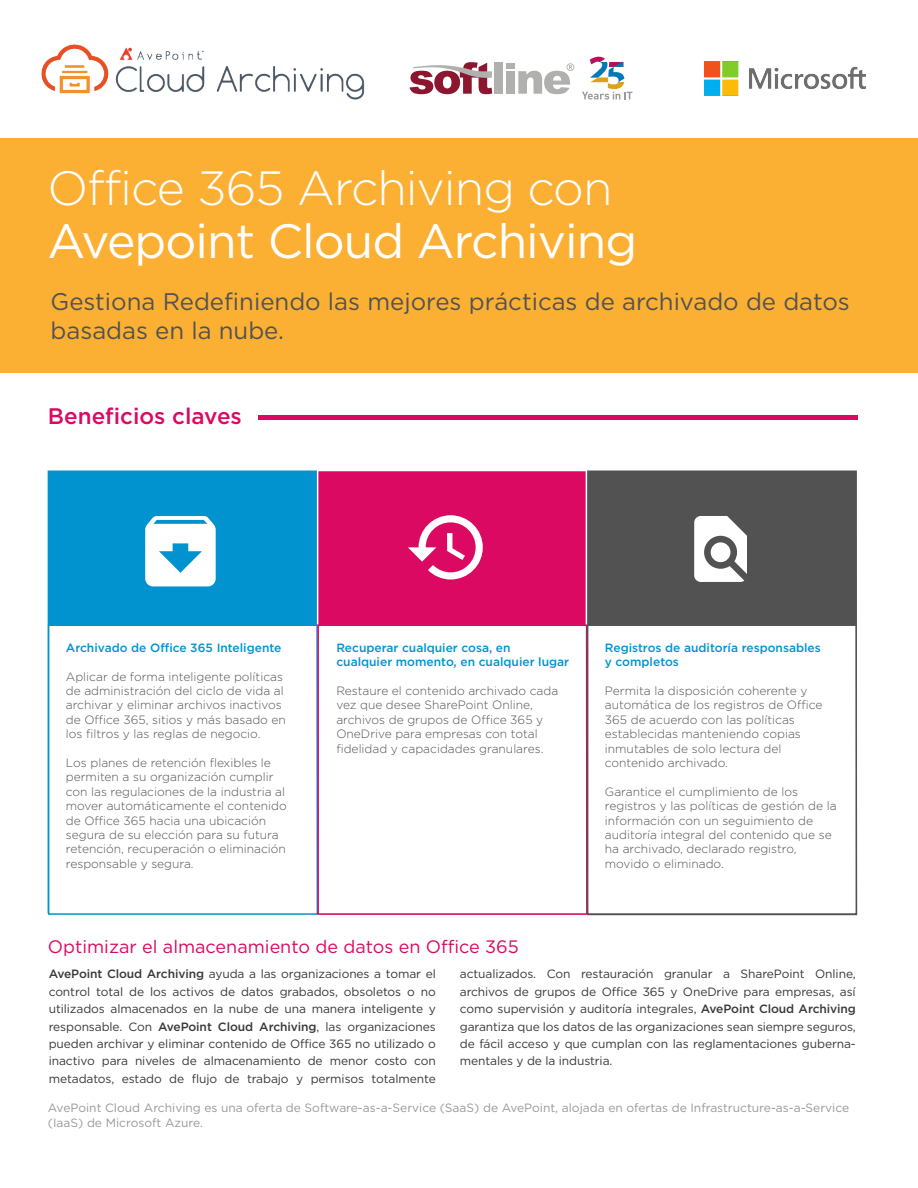
<style>
.page{position:relative;width:918px;height:1188px;background:#fff}
.page>*{position:absolute;margin:0;border:0;box-sizing:border-box;transform-origin:0 0}
.t1{font:48px "Gotham HTF";letter-spacing:-.02em;color:#fff}
.t2{font:300 48px "Gotham HTF";letter-spacing:-.02em;color:#fff}
.t3{font:24px/28.8px "Gotham HTF";color:#525252}
.t4{font:500 22.5px "Gotham HTF";color:#db0962}
.t5{font:18px "Gotham HTF";color:#db0962}
.t6{font:300 12px/14.4px "Gotham HTF";color:#525252}
.t7{font:12px/17.4px "Gotham HTF";letter-spacing:-.01em;color:#383838;text-align:justify}
.t8{font:12px/14.4px "Gotham HTF";color:#999}
.t9{font:500 12px/14.4px "Gotham HTF";color:#0093d0}
.s1{font-weight:500}
</style>
<div class="page">
<div style="left:0;top:138px;width:918px;height:235px;background:#fbb034"></div>
<img style="left:704px;top:61px;width:162px;height:35px">
<div style="left:258px;top:415px;width:600px;height:5px;background:#db0962"></div>
<div style="left:494px;top:63px;width:9px;height:31px;background:#b0b0af"></div>
<div style="left:506px;top:71px;width:9px;height:23px;background:#b0b0af"></div>
<div style="left:506px;top:63px;width:9px;height:6px;background:#b0b0af"></div>
<svg style="left:582px;top:92px;width:50px;height:8px"></svg>
<svg style="left:410px;top:62px;width:82px;height:32px"></svg>
<svg style="left:518px;top:63px;width:56px;height:31px"></svg>
<svg style="left:590px;top:57px;width:35px;height:28px"></svg>
<svg style="left:608px;top:82px;width:17px;height:7px"></svg>
<img style="left:41px;top:44px;width:324px;height:56px">
<div style="left:47px;top:470px;width:270px;height:445px;background:#0093d0"></div>
<div style="left:318px;top:471px;width:270px;height:444px;background:#db0962"></div>
<div style="left:586px;top:470px;width:272px;height:446px;background:#525252"></div>
<div style="left:49px;top:625px;width:268px;height:289px;background:#fff"></div>
<div style="left:48px;top:624px;width:270px;height:291px;border:2px solid #0093d0"></div>
<div style="left:318px;top:625px;width:269px;height:289px;background:#fff"></div>
<div style="left:317px;top:624px;width:271px;height:291px;border:2px solid #db0962"></div>
<div style="left:588px;top:625px;width:268px;height:289px;background:#fff"></div>
<div style="left:587px;top:624px;width:270px;height:291px;border:2px solid #525252"></div>
<svg style="left:145px;top:516px;width:71px;height:70px"></svg>
<svg style="left:408px;top:515px;width:75px;height:65px"></svg>
<svg style="left:694px;top:516px;width:53px;height:66px"></svg>
<h1 class="t2" style="left:47px;top:162px;width:566px">Office 365 Archiving con</h1>
<h1 class="t1" style="left:47px;top:214px;width:591px">Avepoint Cloud Archiving</h1>
<h2 class="t3" style="left:51px;top:287px;width:801px">Gestiona Redefiniendo las mejores prácticas de archivado de datos basadas en la nube.</h2>
<h3 class="t4" style="left:48px;top:403px;width:195px">Beneficios claves</h3>
<p class="t9" style="left:66px;top:640px;width:217px">Archivado de Office 365 Inteligente</p>
<p class="t6" style="left:66px;top:669px;width:222px">Aplicar de forma inteligente políticas de administración del ciclo de vida al archivar y eliminar archivos inactivos de Office 365, sitios y más basado en los filtros y las reglas de negocio.</p>
<p class="t6" style="left:66px;top:755px;width:223px">Los planes de retención flexibles le permiten a su organización cumplir con las regulaciones de la industria al mover automáticamente el contenido de Office 365 hacia una ubicación segura de su elección para su futura retención, recuperación o eliminación responsable y segura.</p>
<p class="t9" style="left:336px;top:640px;width:234px">Recuperar cualquier cosa, en cualquier momento, en cualquier lugar</p>
<p class="t6" style="left:336px;top:683px;width:223px">Restaure el contenido archivado cada vez que desee SharePoint Online, archivos de grupos de Office 365 y OneDrive para empresas con total fidelidad y capacidades granulares.</p>
<h3 class="t5" style="left:48px;top:937px;width:472px">Optimizar el almacenamiento de datos en Office 365</h3>
<p class="t9" style="left:605px;top:640px;width:217px">Registros de auditoría responsables y completos</p>
<p class="t6" style="left:605px;top:683px;width:219px">Permita la disposición coherente y automática de los registros de Office<br>365 de acuerdo con las políticas establecidas manteniendo copias inmutables de solo lectura del contenido archivado.</p>
<p class="t6" style="left:605px;top:784px;width:233px">Garantice el cumplimiento de los registros y las políticas de gestión de la información con un seguimiento de auditoría integral del contenido que se ha archivado, declarado registro, movido o eliminado.</p>
<p class="t7" style="left:49px;top:965px;width:389px"><span class="s1">AvePoint Cloud Archiving</span> ayuda a las organizaciones a tomar el control total de los activos de datos grabados, obsoletos o no utilizados almacenados en la nube de una manera inteligente y responsable. Con <span class="s1">AvePoint Cloud Archiving</span>, las organizaciones pueden archivar y eliminar contenido de Office 365 no utilizado o inactivo para niveles de almacenamiento de menor costo con metadatos, estado de flujo de trabajo y permisos totalmente</p>
<p class="t7" style="left:460px;top:965px;width:398px">actualizados. Con restauración granular a SharePoint Online, archivos de grupos de Office 365 y OneDrive para empresas, así como supervisión y auditoría integrales, <span class="s1">AvePoint Cloud Archiving </span>garantiza que los datos de las organizaciones sean siempre seguros, de fácil acceso y que cumplan con las reglamentaciones guberna&shy;mentales y de la industria.</p>
<p class="t8" style="left:48px;top:1100px;width:803px">AvePoint Cloud Archiving es una oferta de Software-as-a-Service (SaaS) de AvePoint, alojada en ofertas de Infrastructure-as-a-Service (IaaS) de Microsoft Azure.</p>
</div>
